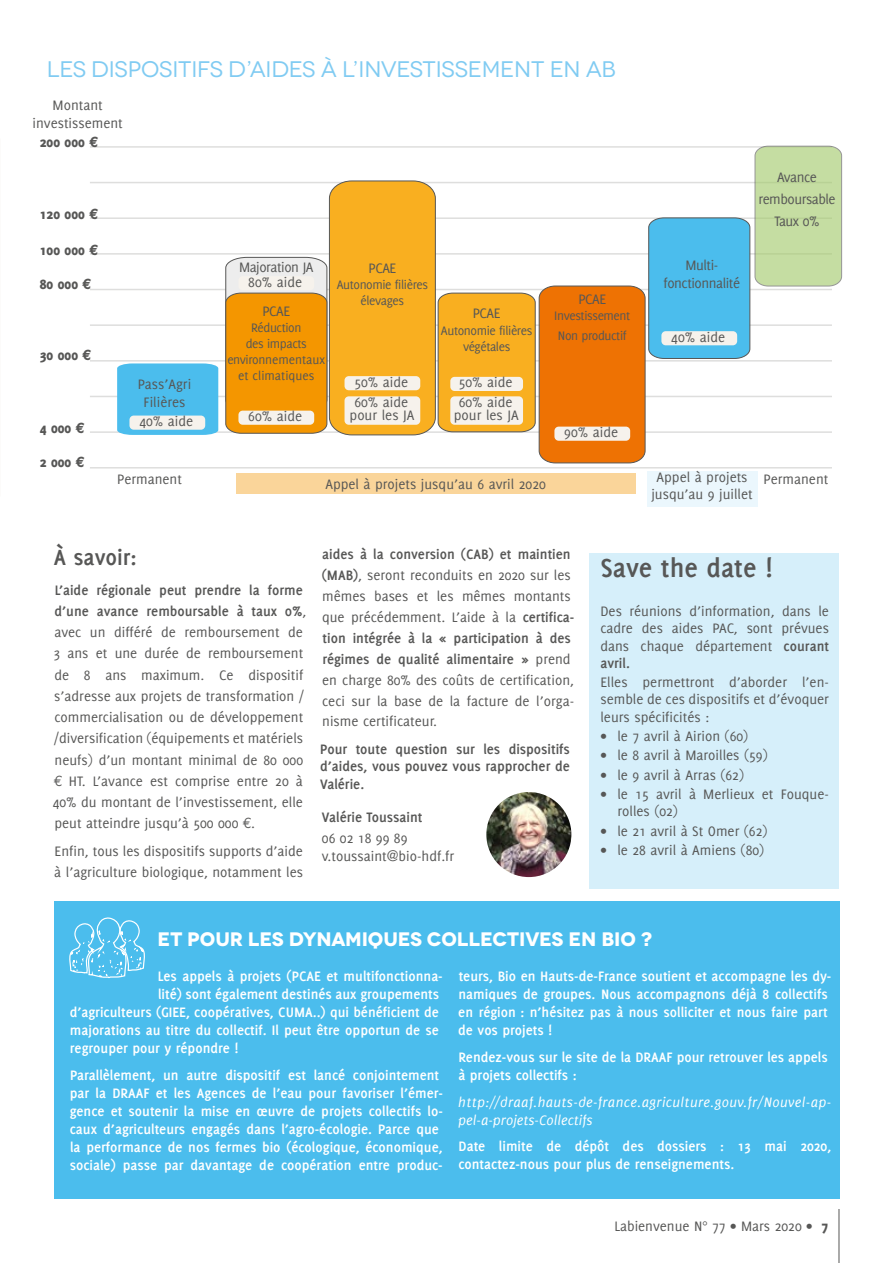
<style>
.page{position:relative;width:893px;height:1263px;background:#fff}
.page>*{position:absolute;margin:0;border:0;box-sizing:border-box;transform-origin:0 0}
.t1{font:700 28.5px "Delicious";color:#575756}
.t2{font:700 24px "Delicious";color:#575756}
.t3{font:22.5px "Novecentowide";letter-spacing:-.01em;color:#80cbf2}
.t4{font:700 19.5px "Novecentowide";letter-spacing:-.01em;color:#fff}
.t5{font:15px/21.1px "Delicious";color:#575756}
.t6{font:700 15px/18px "Delicious";color:#fff}
.t7{font:700 15px/17.2px "Delicious";color:#575756;text-align:justify}
.t8{font:italic 15px/18px "Delicious";letter-spacing:.025em;color:#fff}
.t9{font:15px/22.2px "Delicious";letter-spacing:-.03em;color:#575756;text-align:center}
.t10{font:800 15px "Delicious";color:#575756}
.t11{font:13.5px/16.2px "Delicious";letter-spacing:-.03em;color:#575756;text-align:center}
.s1{font-weight:700}
.s2{font-weight:800}
</style>
<div class="page">
<hr style="left:839px;top:1209px;width:1px;height:54px;background:#575756">
<div style="left:54px;top:901px;width:785px;height:298px;background:#4bbded"></div>
<svg style="left:69px;top:917px;width:76px;height:61px"></svg>
<div style="left:590px;top:553px;width:249px;height:336px;background:#d6effa"></div>
<img style="left:486px;top:792px;width:85px;height:85px;border-radius:43px">
<hr style="left:90px;top:182px;width:742px;height:1px;background:#dededd">
<hr style="left:90px;top:146px;width:742px;height:2px;background:#dededd">
<hr style="left:90px;top:217px;width:742px;height:2px;background:#dededd">
<hr style="left:90px;top:253px;width:742px;height:2px;background:#dededd">
<hr style="left:90px;top:289px;width:742px;height:1px;background:#dededd">
<hr style="left:90px;top:324px;width:742px;height:2px;background:#dededd">
<hr style="left:90px;top:360px;width:742px;height:2px;background:#dededd">
<hr style="left:90px;top:396px;width:742px;height:1px;background:#dededd">
<hr style="left:90px;top:431px;width:742px;height:2px;background:#dededd">
<hr style="left:90px;top:467px;width:742px;height:1px;background:#dededd">
<div style="left:236px;top:473px;width:399px;height:21px;background:#fad59a"></div>
<div style="left:647px;top:472px;width:110px;height:35px;background:#ebf7fd"></div>
<div style="left:117px;top:363px;width:101px;height:72px;background:#4bbded"></div>
<svg style="left:225px;top:146px;width:617px;height:317px"></svg>
<div style="left:129px;top:416px;width:76px;height:14px;background:#f6f2ec;border-radius:4px"></div>
<div style="left:238px;top:411px;width:76px;height:14px;background:#f6f2ec;border-radius:4px"></div>
<div style="left:344px;top:376px;width:76px;height:14px;background:#f6f2ec;border-radius:4px"></div>
<div style="left:238px;top:276px;width:76px;height:14px;background:#f6f2ec;border-radius:4px"></div>
<div style="left:344px;top:396px;width:76px;height:29px;background:#f6f2ec;border-radius:4px"></div>
<div style="left:450px;top:396px;width:73px;height:29px;background:#f6f2ec;border-radius:4px"></div>
<div style="left:450px;top:377px;width:73px;height:14px;background:#f6f2ec;border-radius:4px"></div>
<div style="left:554px;top:427px;width:76px;height:14px;background:#f6f2ec;border-radius:4px"></div>
<div style="left:661px;top:331px;width:76px;height:14px;background:#f6f2ec;border-radius:4px"></div>
<h3 class="t3" style="left:47px;top:56px;width:571px">LES DISPOSITIFS D’AIDES À L’INVESTISSEMENT EN AB</h3>
<p class="t5" style="left:33px;top:96px;width:92px;line-height:18px;text-align:center">Montant investissement</p>
<p class="t10" style="left:40px;top:133px;width:59px">200 000 ¤</p>
<p class="t10" style="left:40px;top:206px;width:59px">120 000 ¤</p>
<p class="t10" style="left:40px;top:241px;width:59px">100 000 ¤</p>
<p class="t10" style="left:40px;top:276px;width:52px">80 000 ¤</p>
<p class="t10" style="left:40px;top:346px;width:52px">30 000 ¤</p>
<p class="t10" style="left:40px;top:419px;width:46px">4 000 ¤</p>
<p class="t10" style="left:40px;top:453px;width:46px">2 000 ¤</p>
<p class="t5" style="left:138px;top:375px;width:55px;line-height:18px;text-align:center">Pass’Agri<br>Filières</p>
<p class="t9" style="left:239px;top:256px;width:76px">Majoration JA</p>
<p class="t5" style="left:248px;top:271px;width:55px">80% aide</p>
<p class="t5" style="left:262px;top:300px;width:29px">PCAE</p>
<p class="t11" style="left:227px;top:319px;width:99px">Réduction<br>des impacts environnementaux et climatiques</p>
<p class="t5" style="left:139px;top:410px;width:55px">40% aide</p>
<p class="t5" style="left:248px;top:405px;width:55px">60% aide</p>
<p class="t5" style="left:368px;top:257px;width:29px">PCAE</p>
<p class="t11" style="left:337px;top:276px;width:93px">Autonomie filières élevages</p>
<p class="t5" style="left:354px;top:371px;width:55px">50% aide</p>
<p class="t5" style="left:473px;top:303px;width:29px">PCAE</p>
<p class="t11" style="left:441px;top:322px;width:93px">Autonomie filières végétales</p>
<p class="t5" style="left:459px;top:372px;width:55px">50% aide</p>
<p class="t5" style="left:350px;top:395px;width:66px;line-height:13.5px;text-align:center">60% aide pour les JA</p>
<p class="t5" style="left:454px;top:395px;width:66px;line-height:13.5px;text-align:center">60% aide pour les JA</p>
<p class="t5" style="left:578px;top:288px;width:29px">PCAE</p>
<p class="t11" style="left:554px;top:305px;width:78px;line-height:20.4px;text-align:left">Investissement<br>Non productif</p>
<p class="t5" style="left:564px;top:421px;width:55px">90% aide</p>
<p class="t9" style="left:664px;top:256px;width:78px;line-height:18px">Multi&shy;fonctionnalité</p>
<p class="t5" style="left:671px;top:326px;width:55px">40% aide</p>
<p class="t9" style="left:758px;top:165px;width:79px">Avance remboursable<br>Taux 0%</p>
<p class="t5" style="left:117px;top:468px;width:66px">Permanent</p>
<p class="t5" style="left:325px;top:473px;width:222px">Appel à projets jusqu’au 6 avril 2020</p>
<p class="t5" style="left:651px;top:469px;width:103px;line-height:16.5px;text-align:center">Appel à projets jusqu’au 9 juillet</p>
<p class="t5" style="left:763px;top:468px;width:66px">Permanent</p>
<h2 class="t2" style="left:54px;top:543px;width:84px">À savoir:</h2>
<p class="t5" style="left:53px;top:579px;width:255px"><span class="s1">L’aide régionale peut prendre la forme d’une avance remboursable à taux 0%</span>, avec un différé de remboursement de 3 ans et une durée de remboursement de 8 ans maximum. Ce dispositif s’adresse aux projets de transformation / commercialisation ou de développement /diversification (équipements et matériels neufs) d’un montant minimal de 80 000 ¤ HT. L’avance est comprise entre 20 à 40% du montant de l’investissement, elle peut atteindre jusqu’à 500 000 ¤.</p>
<p class="t5" style="left:54px;top:840px;width:250px">Enfin, tous les dispositifs supports d’aide à l’agriculture biologique, notamment les</p>
<p class="t5" style="left:322px;top:543px;width:254px"><span class="s1">aides à la conversion (CAB) et maintien (MAB)</span>, seront reconduits en 2020 sur les mêmes bases et les mêmes montants que précédemment. L’aide à la <span class="s1">certifica&shy;tion intégrée à la « participation à des régimes de qualité alimentaire »</span> prend en charge 80% des coûts de certification, ceci sur la base de la facture de l’orga&shy;nisme certificateur.</p>
<p class="t7" style="left:320px;top:740px;width:251px">Pour toute question sur les dispositifs d’aides, vous pouvez vous rapprocher de Valérie.</p>
<p class="t7" style="left:322px;top:809px;width:102px">Valérie Toussaint</p>
<p class="t5" style="left:322px;top:828px;width:134px;line-height:18px">06 02 18 99 89 v.toussaint@bio-hdf.fr</p>
<h1 class="t1" style="left:600px;top:552px;width:174px">Save the date !</h1>
<p class="t5" style="left:600px;top:602px;width:230px;line-height:17.2px;text-align:justify">Des réunions d’information, dans le cadre des aides PAC, sont prévues dans chaque département <span class="s1">courant avril.</span></p>
<p class="t5" style="left:600px;top:673px;width:230px;line-height:17.2px;text-align:justify">Elles permettront d’aborder l’en&shy;semble de ces dispositifs et d’évoquer leurs spécificités :</p>
<p class="t5" style="left:600px;top:725px;width:149px">• le 7 avril à Airion (60)</p>
<p class="t5" style="left:600px;top:745px;width:169px">• le 8 avril à Maroilles (59)</p>
<p class="t5" style="left:600px;top:764px;width:145px">• le 9 avril à Arras (62)</p>
<p class="t5" style="left:617px;top:785px;width:213px;line-height:17.2px;text-indent:-17px">• le 15 avril à Merlieux et Fouque&shy;rolles (02)</p>
<p class="t5" style="left:600px;top:820px;width:169px">• le 21 avril à St Omer (62)</p>
<p class="t5" style="left:600px;top:839px;width:165px">• le 28 avril à Amiens (80)</p>
<h3 class="t4" style="left:158px;top:927px;width:496px">ET POUR LES DYNAMIQUES COLLECTIVES EN BIO ?</h3>
<p class="t6" style="left:158px;top:967px;width:286px">Les appels à projets (PCAE et multifonctionna-</p>
<p class="t6" style="left:158px;top:985px;width:283px">lité) sont également destinés aux groupements</p>
<p class="t6" style="left:70px;top:1003px;width:371px">d’agriculteurs (GIEE, coopératives, CUMA..) qui bénéficient de</p>
<p class="t6" style="left:70px;top:1021px;width:371px">majorations au titre du collectif. Il peut être opportun de se</p>
<p class="t6" style="left:70px;top:1039px;width:170px">regrouper pour y répondre !</p>
<p class="t6" style="left:70px;top:1066px;width:375px">Parallèlement, un autre dispositif est lancé conjointement par la DRAAF et les Agences de l’eau pour favoriser l’émer&shy;gence et soutenir la mise en œuvre de projets collectifs lo&shy;caux d’agriculteurs engagés dans l’agro-écologie. Parce que la performance de nos fermes bio (écologique, économique, sociale) passe par davantage de coopération entre produc-</p>
<p class="t6" style="left:458px;top:967px;width:375px">teurs, Bio en Hauts-de-France soutient et accompagne les dy&shy;namiques de groupes. Nous accompagnons déjà 8 collectifs en région : n’hésitez pas à nous solliciter et nous faire part de vos projets !</p>
<p class="t6" style="left:458px;top:1048px;width:371px">Rendez-vous sur le site de la DRAAF pour retrouver les appels à projets collectifs :</p>
<p class="t8" style="left:458px;top:1092px;width:375px">http://draaf.hauts-de-france.agriculture.gouv.fr/Nouvel-ap&shy;pel-a-projets-Collectifs</p>
<p class="t6" style="left:458px;top:1137px;width:374px">Date limite de dépôt des dossiers : 13 mai 2020, contactez-nous pour plus de renseignements.</p>
<p class="t5" style="left:614px;top:1215px;width:215px">Labienvenue N° 77 • Mars 2020 • <span class="s2">7</span></p>
</div>
